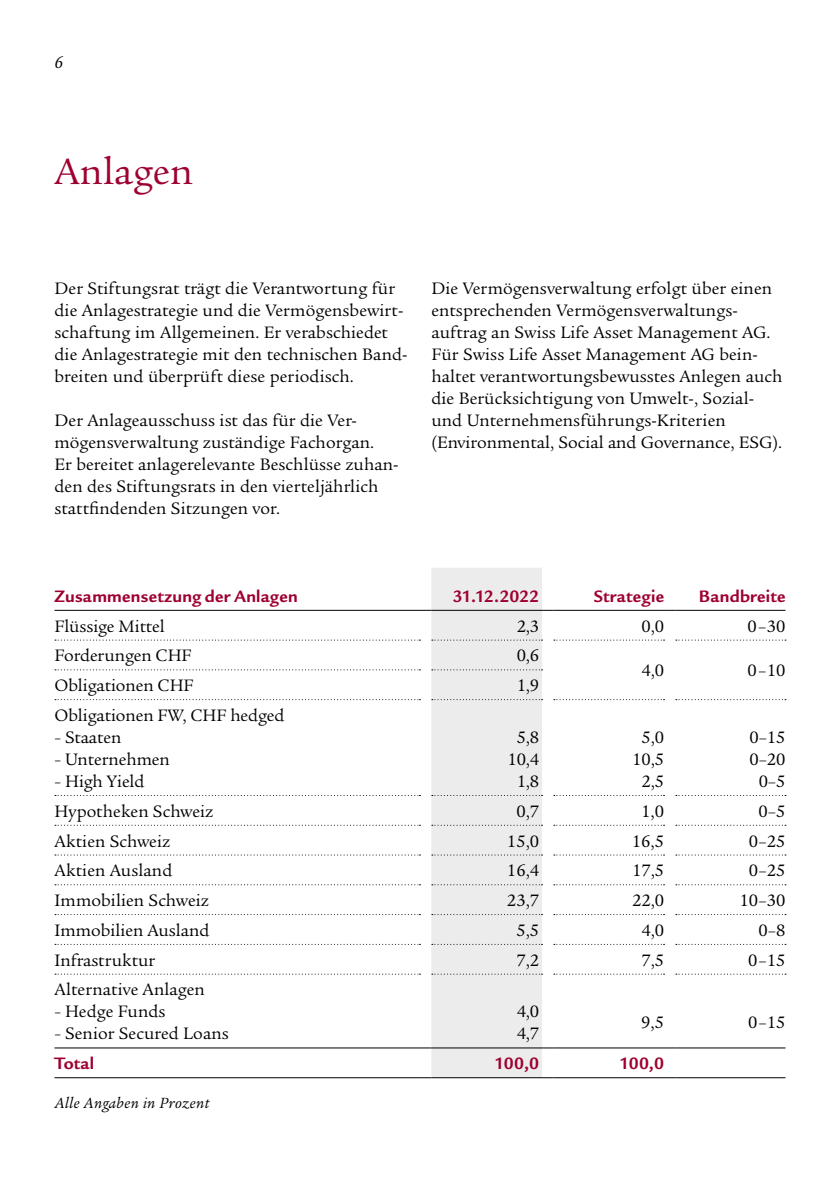
<style>
.page{position:relative;width:840px;height:1191px;background:#fff}
.page>*{position:absolute;margin:0;border:0;box-sizing:border-box;transform-origin:0 0}
.Book_20_22pt_K{font:40px "Legacy Serif ITC Pro";letter-spacing:.005em;color:#9e0030}
.Book_9_11pt_K{font:18px/22px "Legacy Serif ITC Pro";letter-spacing:.005em;color:#000}
.t1{font:700 18px "Legacy Sans ITC Pro";letter-spacing:.015em;color:#9e0030}
.Book_9_11pt_K-2{font:18px "Legacy Serif ITC Pro";letter-spacing:.005em;color:#000;scale:.8 1}
.t2{font:italic 18px "Legacy Serif ITC Pro";color:#000}
.t3{font:italic 16px "Legacy Serif ITC Pro";letter-spacing:.025em;color:#000}
</style>
<div class="page">
<div style="left:431px;top:568px;width:110px;height:509px;background:#ececec"></div>
<hr style="left:54px;top:1047px;width:366px;height:1px;background:#000">
<hr style="left:54px;top:1077px;width:366px;height:1px;background:#000">
<hr style="left:431px;top:1047px;width:110px;height:1px;background:#000">
<hr style="left:431px;top:1077px;width:110px;height:1px;background:#000">
<hr style="left:553px;top:1047px;width:110px;height:1px;background:#000">
<hr style="left:553px;top:1077px;width:110px;height:1px;background:#000">
<svg style="left:541px;top:1047px;width:12px;height:1px"></svg>
<svg style="left:541px;top:1077px;width:12px;height:1px"></svg>
<svg style="left:55px;top:639px;width:365px;height:1px"></svg>
<svg style="left:55px;top:669px;width:365px;height:1px"></svg>
<svg style="left:55px;top:699px;width:365px;height:1px"></svg>
<svg style="left:55px;top:795px;width:365px;height:1px"></svg>
<svg style="left:55px;top:824px;width:365px;height:1px"></svg>
<svg style="left:55px;top:854px;width:365px;height:1px"></svg>
<svg style="left:55px;top:884px;width:365px;height:1px"></svg>
<svg style="left:55px;top:914px;width:365px;height:1px"></svg>
<svg style="left:55px;top:944px;width:365px;height:1px"></svg>
<svg style="left:55px;top:973px;width:365px;height:1px"></svg>
<svg style="left:553px;top:639px;width:111px;height:1px"></svg>
<svg style="left:553px;top:699px;width:111px;height:1px"></svg>
<svg style="left:675px;top:699px;width:110px;height:1px"></svg>
<svg style="left:553px;top:795px;width:111px;height:1px"></svg>
<svg style="left:675px;top:795px;width:110px;height:1px"></svg>
<svg style="left:553px;top:824px;width:111px;height:1px"></svg>
<svg style="left:553px;top:854px;width:111px;height:1px"></svg>
<svg style="left:553px;top:884px;width:111px;height:1px"></svg>
<svg style="left:553px;top:914px;width:111px;height:1px"></svg>
<svg style="left:553px;top:944px;width:111px;height:1px"></svg>
<svg style="left:553px;top:973px;width:111px;height:1px"></svg>
<svg style="left:675px;top:639px;width:110px;height:1px"></svg>
<svg style="left:675px;top:824px;width:108px;height:1px"></svg>
<svg style="left:675px;top:854px;width:110px;height:1px"></svg>
<svg style="left:675px;top:884px;width:110px;height:1px"></svg>
<svg style="left:675px;top:914px;width:110px;height:1px"></svg>
<svg style="left:675px;top:944px;width:110px;height:1px"></svg>
<svg style="left:675px;top:973px;width:110px;height:1px"></svg>
<svg style="left:663px;top:1047px;width:12px;height:1px"></svg>
<hr style="left:675px;top:1047px;width:110px;height:1px;background:#000">
<svg style="left:663px;top:1077px;width:12px;height:1px"></svg>
<hr style="left:675px;top:1077px;width:110px;height:1px;background:#000">
<hr style="left:54px;top:610px;width:366px;height:1px;background:#000">
<hr style="left:431px;top:610px;width:110px;height:1px;background:#000">
<svg style="left:541px;top:610px;width:12px;height:1px"></svg>
<hr style="left:553px;top:610px;width:110px;height:1px;background:#000">
<svg style="left:663px;top:610px;width:12px;height:1px"></svg>
<hr style="left:675px;top:610px;width:110px;height:1px;background:#000">
<svg style="left:431px;top:639px;width:111px;height:1px"></svg>
<svg style="left:431px;top:669px;width:111px;height:1px"></svg>
<svg style="left:431px;top:699px;width:111px;height:1px"></svg>
<svg style="left:431px;top:795px;width:111px;height:1px"></svg>
<svg style="left:431px;top:824px;width:111px;height:1px"></svg>
<svg style="left:431px;top:854px;width:111px;height:1px"></svg>
<svg style="left:431px;top:884px;width:111px;height:1px"></svg>
<svg style="left:431px;top:914px;width:111px;height:1px"></svg>
<svg style="left:431px;top:944px;width:111px;height:1px"></svg>
<svg style="left:431px;top:973px;width:111px;height:1px"></svg>
<p class="t2" style="left:54px;top:51px;width:10px">6</p>
<p class="Book_20_22pt_K" style="left:54px;top:147px;width:140px">Anlagen</p>
<p class="Book_9_11pt_K" style="left:54px;top:277px;width:354px">Der Stiftungsrat trägt die Verantwortung für die Anlagestrategie und die Vermögensbewirt&shy;schaftung im Allgemeinen. Er verabschiedet die Anlagestrategie mit den technischen Band&shy;breiten und überprüft diese periodisch.</p>
<p class="Book_9_11pt_K" style="left:54px;top:409px;width:345px">Der Anlageausschuss ist das für die Ver&shy;mögensverwaltung zuständige Fachorgan.<br>Er bereitet anlagerelevante Beschlüsse zuhan&shy;den des Stiftungsrats in den vierteljährlich stattfindenden Sitzungen vor.</p>
<p class="Book_9_11pt_K" style="left:431px;top:277px;width:352px">Die Vermögensverwaltung erfolgt über einen entsprechenden Vermögensverwaltungs&shy;auftrag an Swiss Life Asset Management AG.<br>Für Swiss Life Asset Management AG bein&shy;haltet verantwortungsbewusstes Anlegen auch die Berücksichtigung von Umwelt-, Sozial&shy;und Unternehmensführungs-Kriterien (Environmental, Social and Governance, ESG).</p>
<p class="t1" style="left:54px;top:585px;width:245px">Zusammensetzung der Anlagen</p>
<p class="t1" style="left:452px;top:585px;width:88px">31.12.2022</p>
<p class="t1" style="left:593px;top:585px;width:72px">Strategie</p>
<p class="t1" style="left:698px;top:585px;width:88px">Bandbreite</p>
<p class="Book_9_11pt_K" style="left:54px;top:614px;width:112px">Flüssige Mittel</p>
<p class="Book_9_11pt_K" style="left:516px;top:614px;width:24px">2,3</p>
<p class="Book_9_11pt_K" style="left:641px;top:614px;width:24px">0,0</p>
<p class="Book_9_11pt_K" style="left:747px;top:614px;width:40px">0–30</p>
<p class="Book_9_11pt_K" style="left:54px;top:644px;width:139px">Forderungen CHF</p>
<p class="Book_9_11pt_K" style="left:516px;top:644px;width:24px">0,6</p>
<p class="Book_9_11pt_K" style="left:641px;top:659px;width:24px">4,0</p>
<p class="Book_9_11pt_K" style="left:747px;top:659px;width:40px">0–10</p>
<p class="Book_9_11pt_K" style="left:54px;top:674px;width:141px">Obligationen CHF</p>
<p class="Book_9_11pt_K" style="left:516px;top:674px;width:24px">1,9</p>
<p class="Book_9_11pt_K" style="left:54px;top:704px;width:231px">Obligationen FW, CHF hedged</p>
<p class="Book_9_11pt_K-2" style="left:54px;top:726px;width:85px">– Staaten</p>
<p class="Book_9_11pt_K-2" style="left:54px;top:748px;width:146px">– Unternehmen</p>
<p class="Book_9_11pt_K-2" style="left:54px;top:770px;width:114px">– High Yield</p>
<p class="Book_9_11pt_K" style="left:516px;top:726px;width:24px">5,8</p>
<p class="Book_9_11pt_K" style="left:507px;top:748px;width:33px">10,4</p>
<p class="Book_9_11pt_K" style="left:516px;top:770px;width:24px">1,8</p>
<p class="Book_9_11pt_K" style="left:641px;top:726px;width:24px">5,0</p>
<p class="Book_9_11pt_K" style="left:632px;top:748px;width:33px">10,5</p>
<p class="Book_9_11pt_K" style="left:641px;top:770px;width:24px">2,5</p>
<p class="Book_9_11pt_K" style="left:749px;top:726px;width:38px">0–15</p>
<p class="Book_9_11pt_K" style="left:749px;top:748px;width:38px">0–20</p>
<p class="Book_9_11pt_K" style="left:758px;top:770px;width:28px">0–5</p>
<p class="Book_9_11pt_K" style="left:54px;top:800px;width:160px">Hypotheken Schweiz</p>
<p class="Book_9_11pt_K" style="left:516px;top:800px;width:24px">0,7</p>
<p class="Book_9_11pt_K" style="left:640px;top:800px;width:24px">1,0</p>
<p class="Book_9_11pt_K" style="left:757px;top:800px;width:29px">0–5</p>
<p class="Book_9_11pt_K" style="left:54px;top:829px;width:117px">Aktien Schweiz</p>
<p class="Book_9_11pt_K" style="left:506px;top:829px;width:34px">15,0</p>
<p class="Book_9_11pt_K" style="left:631px;top:829px;width:34px">16,5</p>
<p class="Book_9_11pt_K" style="left:748px;top:829px;width:38px">0–25</p>
<p class="Book_9_11pt_K" style="left:54px;top:859px;width:119px">Aktien Ausland</p>
<p class="Book_9_11pt_K" style="left:506px;top:859px;width:34px">16,4</p>
<p class="Book_9_11pt_K" style="left:631px;top:859px;width:33px">17,5</p>
<p class="Book_9_11pt_K" style="left:748px;top:859px;width:38px">0–25</p>
<p class="Book_9_11pt_K" style="left:54px;top:889px;width:156px">Immobilien Schweiz</p>
<p class="Book_9_11pt_K" style="left:506px;top:889px;width:34px">23,7</p>
<p class="Book_9_11pt_K" style="left:631px;top:889px;width:33px">22,0</p>
<p class="Book_9_11pt_K" style="left:739px;top:889px;width:47px">10–30</p>
<p class="Book_9_11pt_K" style="left:54px;top:919px;width:156px">Immobilien Ausland</p>
<p class="Book_9_11pt_K" style="left:516px;top:919px;width:24px">5,5</p>
<p class="Book_9_11pt_K" style="left:641px;top:919px;width:24px">4,0</p>
<p class="Book_9_11pt_K" style="left:757px;top:919px;width:29px">0–8</p>
<p class="Book_9_11pt_K" style="left:54px;top:948px;width:102px">Infrastruktur</p>
<p class="Book_9_11pt_K" style="left:516px;top:948px;width:24px">7,2</p>
<p class="Book_9_11pt_K" style="left:641px;top:948px;width:24px">7,5</p>
<p class="Book_9_11pt_K" style="left:747px;top:948px;width:39px">0–15</p>
<p class="Book_9_11pt_K" style="left:54px;top:978px;width:152px">Alternative Anlagen</p>
<p class="Book_9_11pt_K-2" style="left:54px;top:1000px;width:140px">– Hedge Funds</p>
<p class="Book_9_11pt_K-2" style="left:54px;top:1022px;width:219px">– Senior Secured Loans</p>
<p class="Book_9_11pt_K" style="left:516px;top:1000px;width:24px">4,0</p>
<p class="Book_9_11pt_K" style="left:516px;top:1022px;width:24px">4,7</p>
<p class="Book_9_11pt_K" style="left:640px;top:1011px;width:24px">9,5</p>
<p class="Book_9_11pt_K" style="left:747px;top:1011px;width:39px">0–15</p>
<p class="t1" style="left:54px;top:1052px;width:41px">Total</p>
<p class="t1" style="left:494px;top:1052px;width:46px">100,0</p>
<p class="t1" style="left:619px;top:1052px;width:46px">100,0</p>
<p class="t3" style="left:54px;top:1093px;width:156px">Alle Angaben in Prozent</p>
</div>
